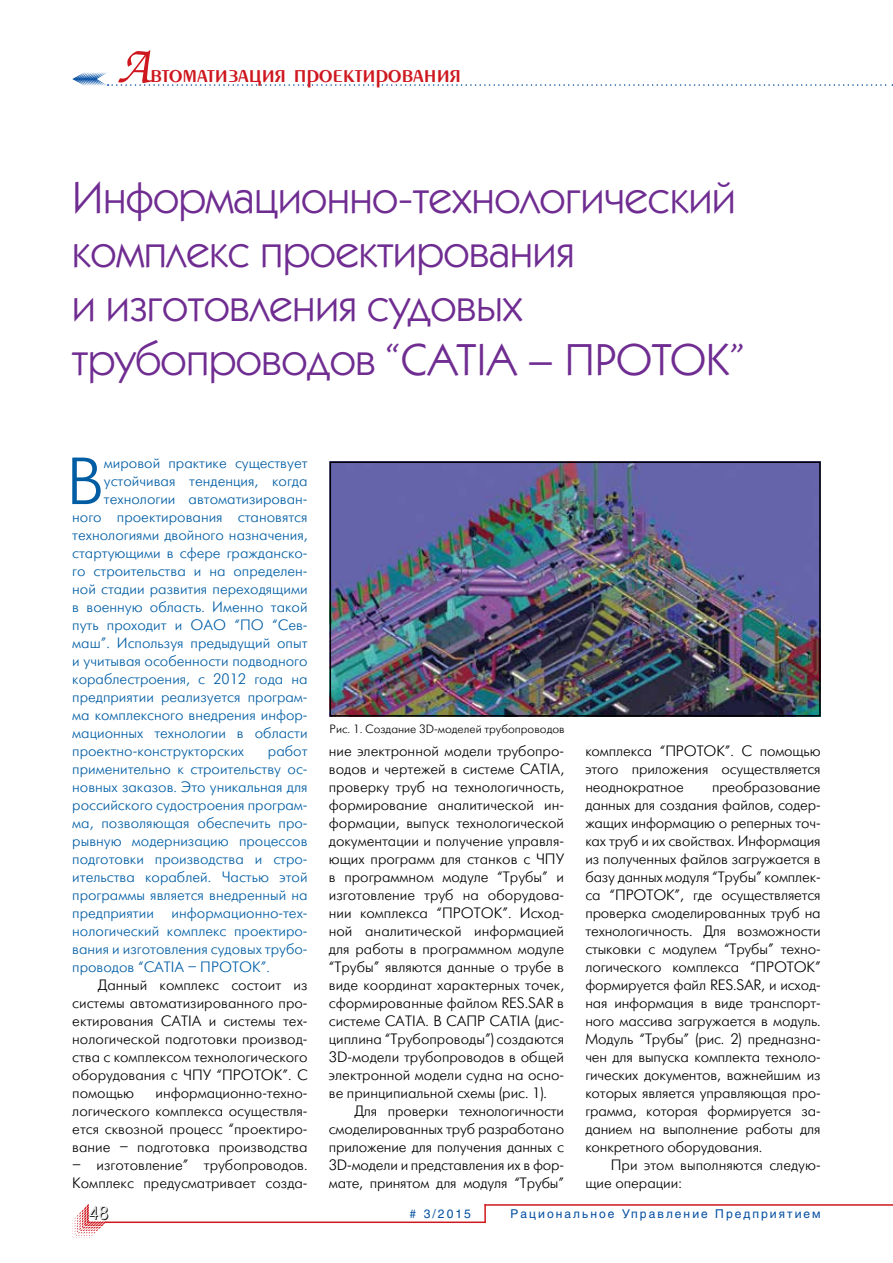
<style>
.page{position:relative;width:893px;height:1263px;background:#fff}
.page>*{position:absolute;margin:0;border:0;box-sizing:border-box;transform-origin:0 0}
.t1{font:66.45px "Futuris Light C";color:#005da4}
.t2{font:45px/54px "Kabel C";color:#6f2c91}
.t3{font:27px "Penta Demi";color:#ce171e}
.t4{font:18px "Futuris Shadow C";color:#000}
.t5{font:15px/18px "Futuris Light C";color:#000;text-align:justify}
.t6{font:15px/18px "Futuris Light C";color:#005da4;text-align:justify}
.t7{font:12px "Helios";letter-spacing:.17em;color:#034ea2}
.t8{font:12px "Futuris Light C";color:#000}
.s1{font-family:"Zapf Chancery C";font-size:54px}
</style>
<div class="page">
<svg style="left:72px;top:1204px;width:34px;height:34px"></svg>
<svg style="left:484px;top:1206px;width:2px;height:15px"></svg>
<hr style="left:105px;top:1221px;width:381px;height:2px;background:#ce171e">
<hr style="left:484px;top:1204px;width:409px;height:2px;background:#ce171e">
<svg style="left:72px;top:72px;width:821px;height:14px"></svg>
<img style="left:333px;top:464px;width:485px;height:250px">
<div style="left:330px;top:461px;width:491px;height:256px;border:2px solid #000"></div>
<h3 class="t3" style="left:117px;top:60px;width:346px"><span class="s1">А</span>втоматизация проектирования</h3>
<h2 class="t2" style="left:72px;top:169px;width:673px">Информационно-технологический комплекс проектирования<br>и изготовления судовых трубопроводов “CATIA – ПРОТОК”</h2>
<h1 class="t1" style="left:66px;top:447px;width:39px">В</h1>
<p class="t6" style="left:104px;top:454px;width:205px">мировой практике существует</p>
<p class="t6" style="left:104px;top:472px;width:205px">устойчивая тенденция, когда</p>
<p class="t6" style="left:104px;top:490px;width:205px">технологии автоматизирован-</p>
<p class="t6" style="left:72px;top:508px;width:237px">ного проектирования становятся</p>
<p class="t6" style="left:72px;top:526px;width:237px">технологиями двойного назначения,</p>
<p class="t6" style="left:72px;top:544px;width:237px">стартующими в сфере гражданско-</p>
<p class="t6" style="left:72px;top:562px;width:237px">го строительства и на определен-</p>
<p class="t6" style="left:72px;top:580px;width:237px">ной стадии развития переходящими</p>
<p class="t6" style="left:72px;top:598px;width:237px">в военную область. Именно такой</p>
<p class="t6" style="left:72px;top:616px;width:237px">путь проходит и ОАО “ПО “Сев-</p>
<p class="t6" style="left:72px;top:634px;width:237px">маш”. Используя предыдущий опыт</p>
<p class="t6" style="left:72px;top:652px;width:237px">и учитывая особенности подводного</p>
<p class="t6" style="left:72px;top:670px;width:237px">кораблестроения, с 2012 года на</p>
<p class="t6" style="left:72px;top:688px;width:237px">предприятии реализуется програм-</p>
<p class="t6" style="left:72px;top:706px;width:237px">ма комплексного внедрения инфор-</p>
<p class="t6" style="left:72px;top:724px;width:237px">мационных технологии в области</p>
<p class="t6" style="left:72px;top:742px;width:173px">проектно-конструкторских</p>
<p class="t6" style="left:72px;top:742px;width:237px;text-indent:196px">работ применительно к строительству ос&shy;новных заказов. Это уникальная для российского судостроения програм&shy;ма, позволяющая обеспечить про&shy;рывную модернизацию процессов подготовки производства и стро&shy;ительства кораблей. Частью этой программы является внедренный на предприятии информационно-тех&shy;нологический комплекс проектиро&shy;вания и изготовления судовых трубо&shy;проводов “CATIA – ПРОТОК”.</p>
<p class="t5" style="left:72px;top:976px;width:237px;text-indent:26px">Данный комплекс состоит из системы автоматизированного про&shy;ектирования CATIA и системы тех&shy;нологической подготовки производ&shy;ства с комплексом технологического оборудования с ЧПУ “ПРОТОК”. С помощью</p>
<p class="t5" style="left:72px;top:1084px;width:237px;text-indent:83px">информационно-техно&shy;логического комплекса осуществля&shy;ется сквозной процесс “проектиро&shy;вание – подготовка производства</p>
<p class="t5" style="left:72px;top:1156px;width:237px">– изготовление” трубопроводов.<br>Комплекс предусматривает созда-</p>
<p class="t8" style="left:330px;top:722px;width:237px">Рис. 1. Создание 3D-моделей трубопроводов</p>
<p class="t5" style="left:329px;top:742px;width:237px">ние электронной модели трубопро&shy;водов и чертежей в системе CATIA, проверку труб на технологичность, формирование аналитической ин&shy;формации, выпуск технологической документации и получение управля&shy;ющих программ для станков с ЧПУ в программном модуле “Трубы” и изготовление труб на оборудова&shy;нии комплекса “ПРОТОК”. Исход&shy;ной аналитической информацией для работы в программном модуле “Трубы” являются данные о трубе в виде координат характерных точек, сформированные файлом RES.SAR в системе CATIA. В САПР CATIA (дис&shy;циплина “Трубопроводы”) создаются 3D-модели трубопроводов в общей электронной модели судна на осно&shy;ве принципиальной схемы (рис. 1).</p>
<p class="t5" style="left:329px;top:1102px;width:237px;text-indent:26px">Для проверки технологичности смоделированных труб разработано приложение для получения данных с 3D-модели и представления их в фор&shy;мате, принятом для модуля “Трубы”</p>
<p class="t5" style="left:585px;top:742px;width:237px">комплекса “ПРОТОК”. С помощью этого приложения осуществляется неоднократное</p>
<p class="t5" style="left:585px;top:778px;width:237px;text-indent:127px">преобразование данных для создания файлов, содер&shy;жащих информацию о реперных точ&shy;ках труб и их свойствах. Информация из полученных файлов загружается в базу данных модуля “Трубы” комплек&shy;са “ПРОТОК”, где осуществляется проверка смоделированных труб на технологичность. Для возможности стыковки с модулем “Трубы” техно&shy;логического комплекса “ПРОТОК” формируется файл RES.SAR, и исход&shy;ная информация в виде транспорт&shy;ного массива загружается в модуль.<br>Модуль “Трубы” (рис. 2) предназна&shy;чен для выпуска комплекта техноло&shy;гических документов, важнейшим из которых является управляющая про&shy;грамма, которая формируется за&shy;данием на выполнение работы для конкретного оборудования.</p>
<p class="t5" style="left:585px;top:1156px;width:237px;text-indent:26px">При этом выполняются следую&shy;щие операции:</p>
<p class="t4" style="left:89px;top:1204px;width:21px">48</p>
<p class="t7" style="left:510px;top:1207px;width:312px">Рациональное Управление Предприятием</p>
<p class="t7" style="left:410px;top:1207px;width:63px"># 3/2015</p>
</div>
